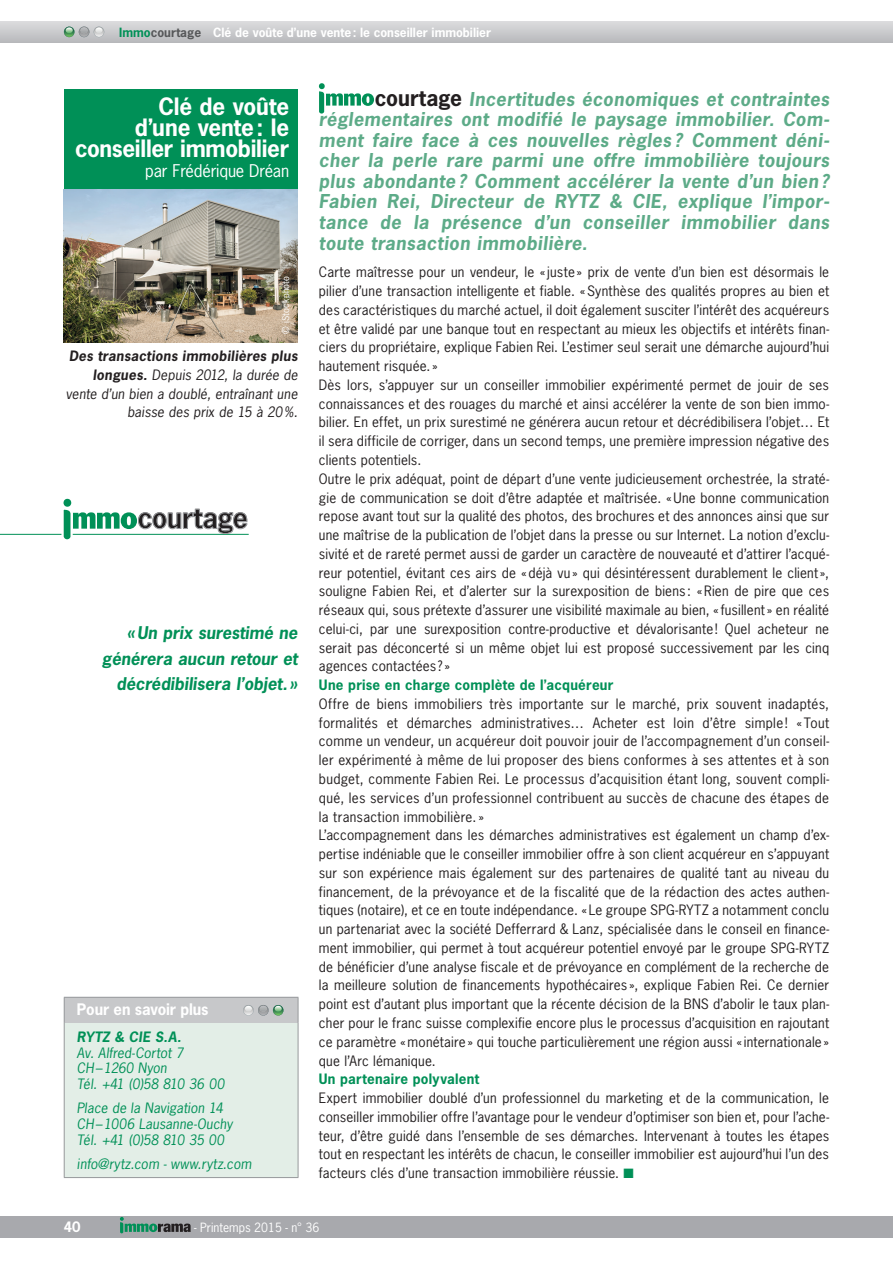
<style>
.page{position:relative;width:893px;height:1263px;background:#fff}
.page>*{position:absolute;margin:0;border:0;box-sizing:border-box;transform-origin:0 0}
.t1{font:700 27.3px "News Gothic Std";letter-spacing:-.02em;color:#231f20}
.t2{font:700 22.5px/21px "News Gothic Std";letter-spacing:-.01em;color:#fff;text-align:right}
.t3{font:italic 700 18px/20.5px "News Gothic Std";letter-spacing:.03em;color:#5dab88;text-align:justify}
.t4{font:italic 700 16.5px/25.5px "News Gothic Std";color:#009057;text-align:right}
.t5{font:16.5px "News Gothic Std";letter-spacing:-.01em;color:#fff}
.t6{font:700 15px "News Gothic Std";letter-spacing:-.01em;color:#fff}
.t7{font:13.5px/18.8px "News Gothic Std";letter-spacing:.015em;color:#231f20}
.t8{font:italic 13.5px/15.8px "News Gothic Std";letter-spacing:.005em;color:#009057}
.t9{font:italic 13.5px/18.8px "News Gothic Std";letter-spacing:.015em;color:#231f20;text-align:right}
.t10{font:700 13.5px "News Gothic Std";letter-spacing:.02em;color:#009057}
.t11{font:italic 700 13.5px "News Gothic Std";letter-spacing:.015em;color:#009057}
.t12{font:700 13.5px "News Gothic Std";color:#fff}
.t13{font:700 12px "News Gothic Std";color:#fff}
.t14{font:12px "News Gothic Std";color:#fff}
.t15{font:9px "News Gothic Std";letter-spacing:.025em;color:#fff}
.s1{color:#009057}
.s2{color:#57585a}
.s3{font-weight:700}
.s4{font-style:normal;font-size:21px;color:#231f20}
</style>
<div class="page">
<div style="left:0;top:21px;width:893px;height:22px;background:linear-gradient(to bottom,#dcdcde,#b9babd)"></div>
<div style="left:0;top:1216px;width:893px;height:21px;background:#a8a9ad"></div>
<svg style="left:120px;top:1217px;width:71px;height:16px"></svg>
<svg style="left:319px;top:83px;width:55px;height:31px"></svg>
<hr style="left:0;top:534px;width:249px;height:1px;background:#009057">
<div style="left:64px;top:499px;width:7px;height:8px;background:#009057;border-radius:50%"></div>
<svg style="left:60px;top:505px;width:187px;height:35px"></svg>
<div style="left:64px;top:89px;width:234px;height:100px;background:#009057"></div>
<svg style="left:64px;top:27px;width:40px;height:10px"></svg>
<img style="left:64px;top:189px;width:234px;height:153px">
<div style="left:64px;top:997px;width:234px;height:26px;background:#c7c8ca"></div>
<div style="left:64px;top:1023px;width:234px;height:154px;background:#e3eee7"></div>
<hr style="left:64px;top:997px;width:234px;height:1px;background:#97999c">
<svg style="left:64px;top:998px;width:1px;height:25px"></svg>
<svg style="left:298px;top:998px;width:1px;height:25px"></svg>
<hr style="left:64px;top:1023px;width:1px;height:154px;background:#97999c">
<hr style="left:298px;top:1023px;width:1px;height:154px;background:#97999c">
<hr style="left:64px;top:1177px;width:234px;height:1px;background:#97999c">
<svg style="left:243px;top:1005px;width:40px;height:10px"></svg>
<p class="t13" style="left:119px;top:24px;width:373px"><span class="s1">Immo</span><span class="s2">courtage</span> Clé de voûte d’une vente: le conseiller immobilier</p>
<h2 class="t2" style="left:75px;top:96px;width:216px">Clé de voûte<br>d’une vente: le conseiller immobilier</h2>
<p class="t5" style="left:145px;top:160px;width:145px">par Frédérique Dréan</p>
<p class="t15" style="left:280px;top:334px;width:59px;rotate:-90deg">© iStockphoto</p>
<p class="t9" style="left:66px;top:347px;width:233px"><span class="s3">Des transactions immobilières plus longues.</span> Depuis 2012, la durée de vente d’un bien a doublé, entraînant une baisse des prix de 15 à 20%.</p>
<h1 class="t1" style="left:137px;top:500px;width:112px">courtage</h1>
<p class="t4" style="left:102px;top:621px;width:197px">«Un prix surestimé ne générera aucun retour et décrédibilisera l’objet. »</p>
<p class="t6" style="left:77px;top:999px;width:133px">Pour en savoir plus</p>
<p class="t11" style="left:77px;top:1028px;width:106px">RYTZ &amp; CIE S.A.</p>
<p class="t8" style="left:77px;top:1045px;width:149px">Av. Alfred-Cortot 7<br>CH–1260 Nyon<br>Tél. +41 (0)58 810 36 00</p>
<p class="t8" style="left:77px;top:1100px;width:157px">Place de la Navigation 14<br>CH–1006 Lausanne-Ouchy<br>Tél. +41 (0)58 810 35 00</p>
<p class="t8" style="left:77px;top:1156px;width:176px">info@rytz.com - www.rytz.com</p>
<p class="t3" style="left:319px;top:89px;width:512px;text-indent:56px"><span class="s4">courtage</span> Incertitudes économiques et contraintes réglementaires ont modifié le paysage immobilier. Com&shy;ment faire face à ces nouvelles règles ? Comment déni&shy;cher la perle rare parmi une offre immobilière toujours plus abondante ? Comment accélérer la vente d’un bien ?<br>Fabien Rei, Directeur de RYTZ &amp; CIE, explique l’impor&shy;tance de la présence d’un conseiller immobilier dans toute transaction immobilière.</p>
<p class="t7" style="left:319px;top:263px;width:512px">Carte maîtresse pour un vendeur, le « juste» prix de vente d’un bien est désormais le pilier d’une transaction intelligente et fiable. «Synthèse des qualités propres au bien et des caractéristiques du marché actuel, il doit également susciter l’intérêt des acquéreurs et être validé par une banque tout en respectant au mieux les objectifs et intérêts finan&shy;ciers du propriétaire, explique Fabien Rei. L’estimer seul serait une démarche aujourd’hui hautement risquée. »<br>Dès lors, s’appuyer sur un conseiller immobilier expérimenté permet de jouir de ses connaissances et des rouages du marché et ainsi accélérer la vente de son bien immo&shy;bilier. En effet, un prix surestimé ne générera aucun retour et décrédibilisera l’objet… Et il sera difficile de corriger, dans un second temps, une première impression négative des clients potentiels.<br>Outre le prix adéquat, point de départ d’une vente judicieusement orchestrée, la straté&shy;gie de communication se doit d’être adaptée et maîtrisée. «Une bonne communication repose avant tout sur la qualité des photos, des brochures et des annonces ainsi que sur une maîtrise de la publication de l’objet dans la presse ou sur Internet. La notion d’exclu&shy;sivité et de rareté permet aussi de garder un caractère de nouveauté et d’attirer l’acqué&shy;reur potentiel, évitant ces airs de «déjà vu » qui désintéressent durablement le client», souligne Fabien Rei, et d’alerter sur la surexposition de biens: «Rien de pire que ces réseaux qui, sous prétexte d’assurer une visibilité maximale au bien, « fusillent » en réalité celui-ci, par une surexposition contre-productive et dévalorisante ! Quel acheteur ne serait pas déconcerté si un même objet lui est proposé successivement par les cinq agences contactées ? »</p>
<p class="t10" style="left:319px;top:676px;width:296px">Une prise en charge complète de l’acquéreur</p>
<p class="t7" style="left:319px;top:694px;width:512px">Offre de biens immobiliers très importante sur le marché, prix souvent inadaptés, formalités et démarches administratives… Acheter est loin d’être simple ! « Tout comme un vendeur, un acquéreur doit pouvoir jouir de l’accompagnement d’un conseil&shy;ler expérimenté à même de lui proposer des biens conformes à ses attentes et à son budget, commente Fabien Rei. Le processus d’acquisition étant long, souvent compli&shy;qué, les services d’un professionnel contribuent au succès de chacune des étapes de la transaction immobilière. »<br>L’accompagnement dans les démarches administratives est également un champ d’ex&shy;pertise indéniable que le conseiller immobilier offre à son client acquéreur en s’appuyant sur son expérience mais également sur des partenaires de qualité tant au niveau du financement, de la prévoyance et de la fiscalité que de la rédaction des actes authen&shy;tiques (notaire), et ce en toute indépendance. « Le groupe SPG-RYTZ a notamment conclu un partenariat avec la société Defferrard &amp; Lanz, spécialisée dans le conseil en finance&shy;ment immobilier, qui permet à tout acquéreur potentiel envoyé par le groupe SPG-RYTZ de bénéficier d’une analyse fiscale et de prévoyance en complément de la recherche de la meilleure solution de financements hypothécaires », explique Fabien Rei. Ce dernier point est d’autant plus important que la récente décision de la BNS d’abolir le taux plan&shy;cher pour le franc suisse complexifie encore plus le processus d’acquisition en rajoutant ce paramètre «monétaire» qui touche particulièrement une région aussi «internationale» que l’Arc lémanique.</p>
<p class="t10" style="left:319px;top:1070px;width:162px">Un partenaire polyvalent</p>
<p class="t7" style="left:319px;top:1088px;width:512px;text-align:justify">Expert immobilier doublé d’un professionnel du marketing et de la communication, le conseiller immobilier offre l’avantage pour le vendeur d’optimiser son bien et, pour l’ache&shy;teur, d’être guidé dans l’ensemble de ses démarches. Intervenant à toutes les étapes tout en respectant les intérêts de chacun, le conseiller immobilier est aujourd’hui l’un des facteurs clés d’une transaction immobilière réussie. <span class="s1">■</span></p>
<p class="t12" style="left:64px;top:1218px;width:18px">40</p>
<p class="t14" style="left:194px;top:1219px;width:127px">- Printemps 2015 - n° 36</p>
</div>
